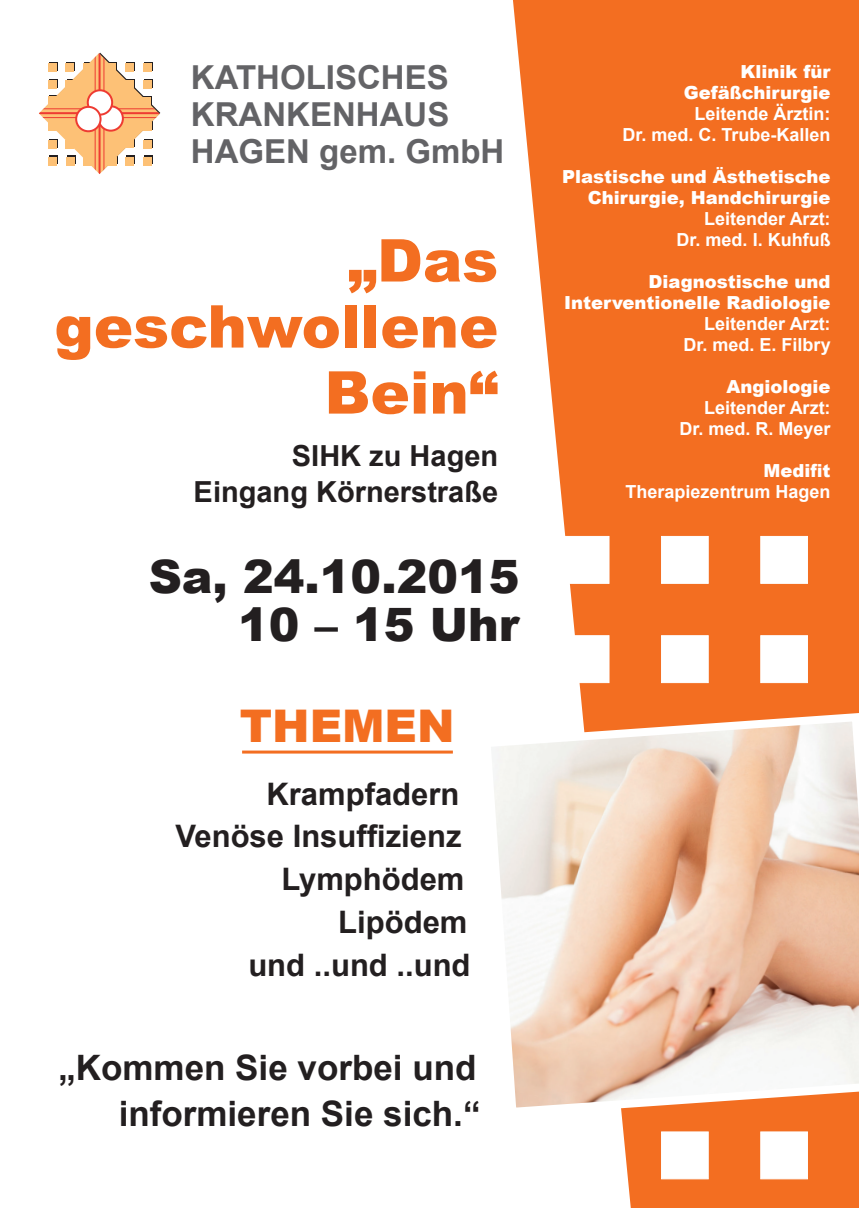
<style>
.page{position:relative;width:859px;height:1208px;background:#fff}
.page>*{position:absolute;margin:0;border:0;box-sizing:border-box;transform-origin:0 0}
.t1{font:900 59px/66px "Arial";color:#f36e21;text-align:right}
.t2{font:900 46px/48px "Arial";color:#231f20;text-align:right}
.t3{font:900 45px "Arial";color:#f36e21}
.t4{font:700 35px/45px "Arial";color:#231f20;text-align:right}
.t5{font:700 33px/37px "Arial";color:#636366}
.t6{font:700 31px "Arial";color:#231f20}
.t7{font:700 29px/35.5px "Arial";color:#231f20;text-align:right}
.t8{font:700 18px/21px "Arial";color:#fff;text-align:right}
.t9{font:900 18px/21px "Arial";color:#fff;text-align:right}
</style>
<div class="page">
<svg style="left:513px;top:0;width:346px;height:1208px;background:#f4803c"></svg>
<hr style="left:242px;top:750px;width:211px;height:3px;background:#f36e21">
<svg style="left:39px;top:53px;width:121px;height:121px"></svg>
<hr style="left:99px;top:53px;width:2px;height:121px;background:#ee3b32">
<hr style="left:103px;top:53px;width:1px;height:121px;background:#ee3b32">
<hr style="left:95px;top:53px;width:1px;height:121px;background:#ee3b32">
<hr style="left:39px;top:112px;width:121px;height:2px;background:#ee3b32">
<hr style="left:39px;top:108px;width:121px;height:1px;background:#ee3b32">
<hr style="left:39px;top:117px;width:121px;height:1px;background:#ee3b32">
<div style="left:48px;top:63px;width:9px;height:9px;background:#fdc176"></div>
<div style="left:48px;top:80px;width:9px;height:9px;background:#fdc176"></div>
<div style="left:48px;top:97px;width:9px;height:8px;background:#fdc176"></div>
<div style="left:48px;top:122px;width:8px;height:9px;background:#fdc176"></div>
<div style="left:48px;top:140px;width:8px;height:8px;background:#fdc176"></div>
<div style="left:48px;top:157px;width:9px;height:8px;background:#fdc176"></div>
<div style="left:66px;top:63px;width:8px;height:9px;background:#fdc176"></div>
<div style="left:66px;top:80px;width:8px;height:9px;background:#fdc176"></div>
<div style="left:66px;top:140px;width:8px;height:8px;background:#fdc176"></div>
<div style="left:66px;top:157px;width:8px;height:8px;background:#fdc176"></div>
<div style="left:83px;top:63px;width:9px;height:9px;background:#fdc176"></div>
<div style="left:83px;top:157px;width:9px;height:9px;background:#fdc176"></div>
<div style="left:108px;top:63px;width:8px;height:9px;background:#fdc176"></div>
<div style="left:108px;top:157px;width:8px;height:8px;background:#fdc176"></div>
<div style="left:125px;top:63px;width:9px;height:9px;background:#fdc176"></div>
<div style="left:125px;top:80px;width:8px;height:9px;background:#fdc176"></div>
<div style="left:125px;top:140px;width:9px;height:8px;background:#fdc176"></div>
<div style="left:126px;top:157px;width:8px;height:8px;background:#fdc176"></div>
<div style="left:143px;top:63px;width:8px;height:9px;background:#fdc176"></div>
<div style="left:143px;top:80px;width:8px;height:9px;background:#fdc176"></div>
<div style="left:142px;top:97px;width:9px;height:9px;background:#fdc176"></div>
<div style="left:143px;top:122px;width:8px;height:8px;background:#fdc176"></div>
<div style="left:143px;top:140px;width:8px;height:8px;background:#fdc176"></div>
<div style="left:143px;top:157px;width:9px;height:8px;background:#fdc176"></div>
<div style="left:99px;top:106px;width:24px;height:25px;background:#fff;border-radius:50%"></div>
<div style="left:98px;top:105px;width:26px;height:27px;border:2px solid #ee3b32;border-radius:50%"></div>
<div style="left:88px;top:90px;width:24px;height:25px;background:#fff;border-radius:50%"></div>
<div style="left:87px;top:89px;width:26px;height:27px;border:2px solid #ee3b32;border-radius:50%"></div>
<div style="left:76px;top:107px;width:25px;height:24px;background:#fff;border-radius:50%"></div>
<div style="left:75px;top:106px;width:27px;height:26px;border:2px solid #ee3b32;border-radius:50%"></div>
<div style="left:562px;top:536px;width:47px;height:48px;background:#fff;border:1px solid #fff"></div>
<div style="left:562px;top:635px;width:47px;height:48px;background:#fff"></div>
<div style="left:562px;top:1131px;width:47px;height:48px;background:#fff"></div>
<div style="left:661px;top:536px;width:48px;height:48px;background:#fff;border:1px solid #fff"></div>
<div style="left:661px;top:635px;width:48px;height:48px;background:#fff;border:1px solid #fff"></div>
<div style="left:661px;top:1131px;width:48px;height:48px;background:#fff;border:1px solid #fff"></div>
<div style="left:760px;top:536px;width:48px;height:48px;background:#fff;border:1px solid #fff"></div>
<div style="left:760px;top:635px;width:48px;height:48px;background:#fff;border:1px solid #fff"></div>
<div style="left:760px;top:1131px;width:48px;height:48px;background:#fff;border:1px solid #fff"></div>
<svg style="left:494px;top:708px;width:365px;height:412px"></svg>
<h3 class="t5" style="left:191px;top:60px;width:315px">KATHOLISCHES<br>KRANKENHAUS<br>HAGEN gem. GmbH</h3>
<h1 class="t1" style="left:54px;top:226px;width:445px">„Das geschwollene<br>Bein“</h1>
<h3 class="t7" style="left:194px;top:439px;width:306px">SIHK zu Hagen<br>Eingang Körnerstraße</h3>
<h2 class="t2" style="left:149px;top:551px;width:372px">Sa, 24.10.2015<br>10 – 15 Uhr</h2>
<h3 class="t3" style="left:240px;top:693px;width:216px">THEMEN</h3>
<h3 class="t6" style="left:267px;top:773px;width:194px">Krampfadern</h3>
<h3 class="t6" style="left:176px;top:815px;width:287px">Venöse Insuffizienz</h3>
<h3 class="t6" style="left:281px;top:858px;width:185px">Lymphödem</h3>
<h3 class="t6" style="left:338px;top:901px;width:131px">Lipödem</h3>
<h3 class="t6" style="left:248px;top:944px;width:224px">und ..und ..und</h3>
<h3 class="t4" style="left:58px;top:1046px;width:424px">„Kommen Sie vorbei und informieren Sie sich.“</h3>
<p class="t9" style="left:684px;top:61px;width:148px">Klinik für<br>Gefäßchirurgie</p>
<p class="t8" style="left:623px;top:104px;width:210px">Leitende Ärztin:<br>Dr. med. C. Trube-Kallen</p>
<p class="t9" style="left:562px;top:166px;width:270px">Plastische und Ästhetische<br>Chirurgie, Handchirurgie</p>
<p class="t8" style="left:677px;top:209px;width:156px">Leitender Arzt:<br>Dr. med. I. Kuhfuß</p>
<p class="t9" style="left:564px;top:271px;width:268px">Diagnostische und<br>Interventionelle Radiologie</p>
<p class="t8" style="left:684px;top:314px;width:149px">Leitender Arzt:<br>Dr. med. E. Filbry</p>
<p class="t9" style="left:727px;top:376px;width:106px">Angiologie</p>
<p class="t8" style="left:680px;top:398px;width:153px">Leitender Arzt:<br>Dr. med. R. Meyer</p>
<p class="t9" style="left:764px;top:460px;width:68px">Medifit</p>
<p class="t8" style="left:626px;top:482px;width:207px">Therapiezentrum Hagen</p>
</div>
